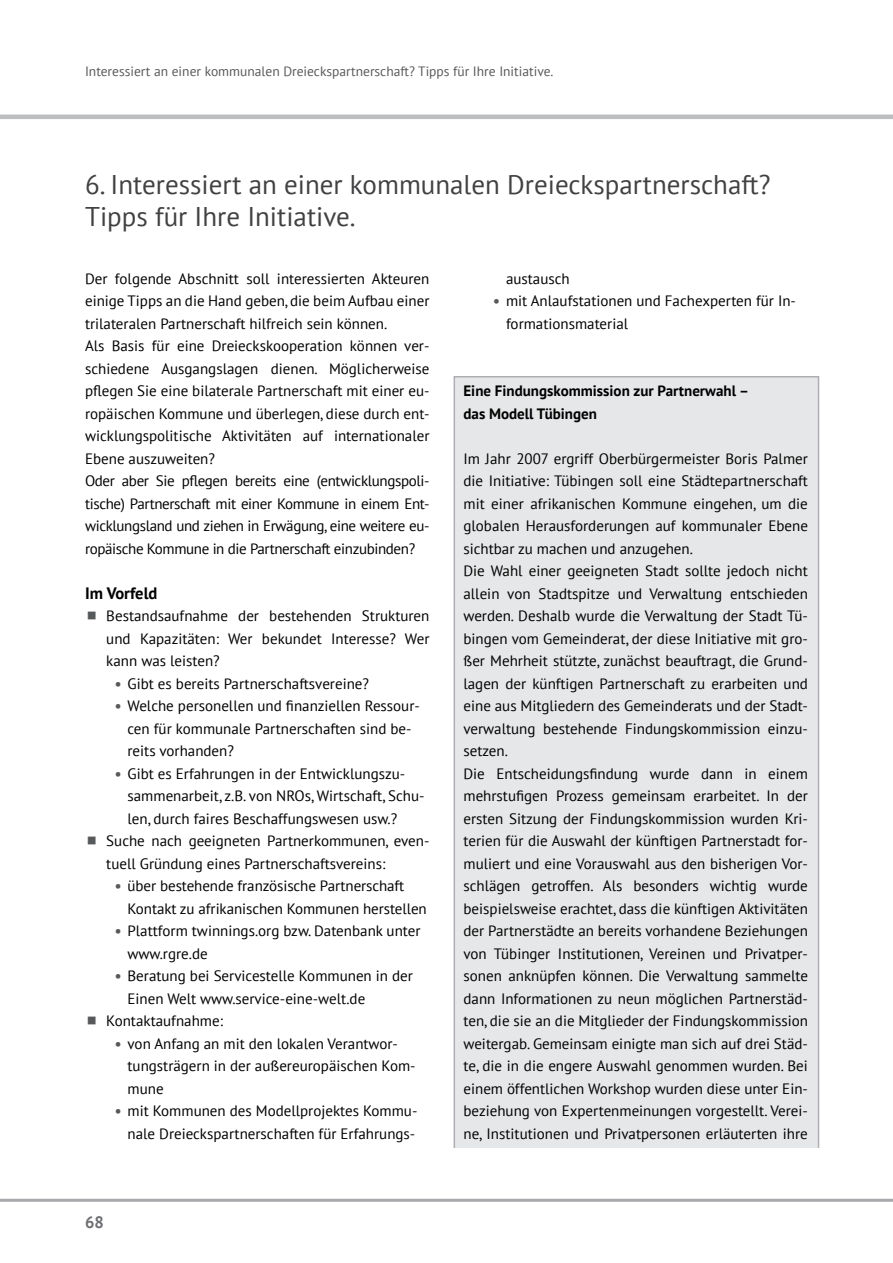
<style>
.page{position:relative;width:893px;height:1263px;background:#fff}
.page>*{position:absolute;margin:0;border:0;box-sizing:border-box;transform-origin:0 0}
.t1{font:27px/32.4px "PT Sans";color:#414042}
.t2{font:700 16.5px "PT Sans";color:#000}
.t3{font:700 16.5px "PT Sans";color:#6d6e71}
.t4{font:15px/22.5px "PT Sans";color:#000}
.t5{font:700 15px/22.5px "PT Sans";color:#000}
.t6{font:13.5px "PT Sans";color:#58595b}
.s1{font-weight:700;color:#58595b}
</style>
<div class="page">
<hr style="left:0;top:1199px;width:893px;height:3px;background:#a7a9ac">
<hr style="left:0;top:115px;width:893px;height:4px;background:#bcbec0">
<div style="left:454px;top:376px;width:365px;height:780px;background:#e6e7e8;border:2px solid #adafb2"></div>
<div style="left:442px;top:1148px;width:396px;height:23px;background:#fff"></div>
<p class="t6" style="left:85px;top:63px;width:470px">Interessiert an einer kommunalen Dreieckspartnerschaft? Tipps für Ihre Initiative.</p>
<h1 class="t1" style="left:85px;top:168px;width:687px">6. Interessiert an einer kommunalen Dreieckspartnerschaft?<br>Tipps für Ihre Initiative.</h1>
<p class="t4" style="left:85px;top:267px;width:346px;text-align:justify">Der folgende Abschnitt soll interessierten Akteuren einige Tipps an die Hand geben, die beim Aufbau einer trilateralen Partnerschaft hilfreich sein können.</p>
<p class="t4" style="left:85px;top:334px;width:346px;text-align:justify">Als Basis für eine Dreieckskooperation können ver&shy;schiedene Ausgangslagen dienen. Möglicherweise pflegen Sie eine bilaterale Partnerschaft mit einer eu&shy;ropäischen Kommune und überlegen, diese durch ent&shy;wicklungspolitische Aktivitäten auf internationaler Ebene auszuweiten?</p>
<p class="t4" style="left:85px;top:469px;width:346px;text-align:justify">Oder aber Sie pflegen bereits eine (entwicklungspoli&shy;tische) Partnerschaft mit einer Kommune in einem Ent&shy;wicklungsland und ziehen in Erwägung, eine weitere eu&shy;ropäische Kommune in die Partnerschaft einzubinden?</p>
<p class="t2" style="left:85px;top:582px;width:74px">Im Vorfeld</p>
<p class="t4" style="left:106px;top:604px;width:325px;text-align:justify">Bestandsaufnahme der bestehenden Strukturen und Kapazitäten: Wer bekundet Interesse? Wer kann was leisten?</p>
<p class="t4" style="left:115px;top:672px;width:256px"><span class="s1">•</span> Gibt es bereits Partnerschaftsvereine?</p>
<p class="t4" style="left:128px;top:694px;width:294px;text-indent:-13px"><span class="s1">•</span> Welche personellen und finanziellen Ressour&shy;cen für kommunale Partnerschaften sind be&shy;reits vorhanden?</p>
<p class="t4" style="left:128px;top:762px;width:298px;text-indent:-13px"><span class="s1">•</span> Gibt es Erfahrungen in der Entwicklungszu&shy;sammenarbeit, z.B. von NROs, Wirtschaft, Schu&shy;len, durch faires Beschaffungswesen usw.?</p>
<p class="t4" style="left:106px;top:829px;width:325px">Suche nach geeigneten Partnerkommunen, even&shy;tuell Gründung eines Partnerschaftsvereins:</p>
<p class="t4" style="left:128px;top:874px;width:301px;text-indent:-13px"><span class="s1">•</span> über bestehende französische Partnerschaft<br>Kontakt zu afrikanischen Kommunen herstellen</p>
<p class="t4" style="left:128px;top:919px;width:294px;text-indent:-13px"><span class="s1">•</span> Plattform twinnings.org bzw. Datenbank unter www.rgre.de</p>
<p class="t4" style="left:128px;top:964px;width:287px;text-indent:-13px"><span class="s1">•</span> Beratung bei Servicestelle Kommunen in der<br>Einen Welt www.service-eine-welt.de</p>
<p class="t4" style="left:106px;top:1009px;width:118px">Kontaktaufnahme:</p>
<p class="t4" style="left:128px;top:1032px;width:290px;text-indent:-13px"><span class="s1">•</span> von Anfang an mit den lokalen Verantwor&shy;tungsträgern in der außereuropäischen Kom&shy;mune</p>
<p class="t4" style="left:115px;top:1099px;width:304px;text-align:right"><span class="s1">•</span> mit Kommunen des Modellprojektes Kommu&shy;nale Dreieckspartnerschaften für Erfahrungs-</p>
<p class="t3" style="left:85px;top:1211px;width:20px">68</p>
<p class="t4" style="left:506px;top:267px;width:65px">austausch</p>
<p class="t4" style="left:506px;top:289px;width:292px;text-indent:-13px"><span class="s1">•</span> mit Anlaufstationen und Fachexperten für In&shy;formationsmaterial</p>
<p class="t5" style="left:463px;top:379px;width:287px">Eine Findungskommission zur Partnerwahl – das Modell Tübingen</p>
<p class="t4" style="left:463px;top:447px;width:346px;text-align:justify">Im Jahr 2007 ergriff Oberbürgermeister Boris Palmer die Initiative: Tübingen soll eine Städtepartnerschaft mit einer afrikanischen Kommune eingehen, um die globalen Herausforderungen auf kommunaler Ebene sichtbar zu machen und anzugehen.</p>
<p class="t4" style="left:463px;top:559px;width:346px;text-align:justify">Die Wahl einer geeigneten Stadt sollte jedoch nicht allein von Stadtspitze und Verwaltung entschieden werden. Deshalb wurde die Verwaltung der Stadt Tü&shy;bingen vom Gemeinderat, der diese Initiative mit gro&shy;ßer Mehrheit stützte, zunächst beauftragt, die Grund&shy;lagen der künftigen Partnerschaft zu erarbeiten und eine aus Mitgliedern des Gemeinderats und der Stadt&shy;verwaltung bestehende Findungskommission einzu&shy;setzen.</p>
<p class="t4" style="left:463px;top:762px;width:346px;text-align:justify">Die Entscheidungsfindung wurde dann in einem mehrstufigen Prozess gemeinsam erarbeitet. In der ersten Sitzung der Findungskommission wurden Kri&shy;terien für die Auswahl der künftigen Partnerstadt for&shy;muliert und eine Vorauswahl aus den bisherigen Vor&shy;schlägen getroffen. Als besonders wichtig wurde beispielsweise erachtet, dass die künftigen Aktivitäten der Partnerstädte an bereits vorhandene Beziehungen von Tübinger Institutionen, Vereinen und Privatper&shy;sonen anknüpfen können. Die Verwaltung sammelte dann Informationen zu neun möglichen Partnerstäd&shy;ten, die sie an die Mitglieder der Findungskommission weitergab. Gemeinsam einigte man sich auf drei Städ&shy;te, die in die engere Auswahl genommen wurden. Bei einem öffentlichen Workshop wurden diese unter Ein&shy;beziehung von Expertenmeinungen vorgestellt. Verei&shy;ne, Institutionen und Privatpersonen erläuterten ihre</p>
</div>
